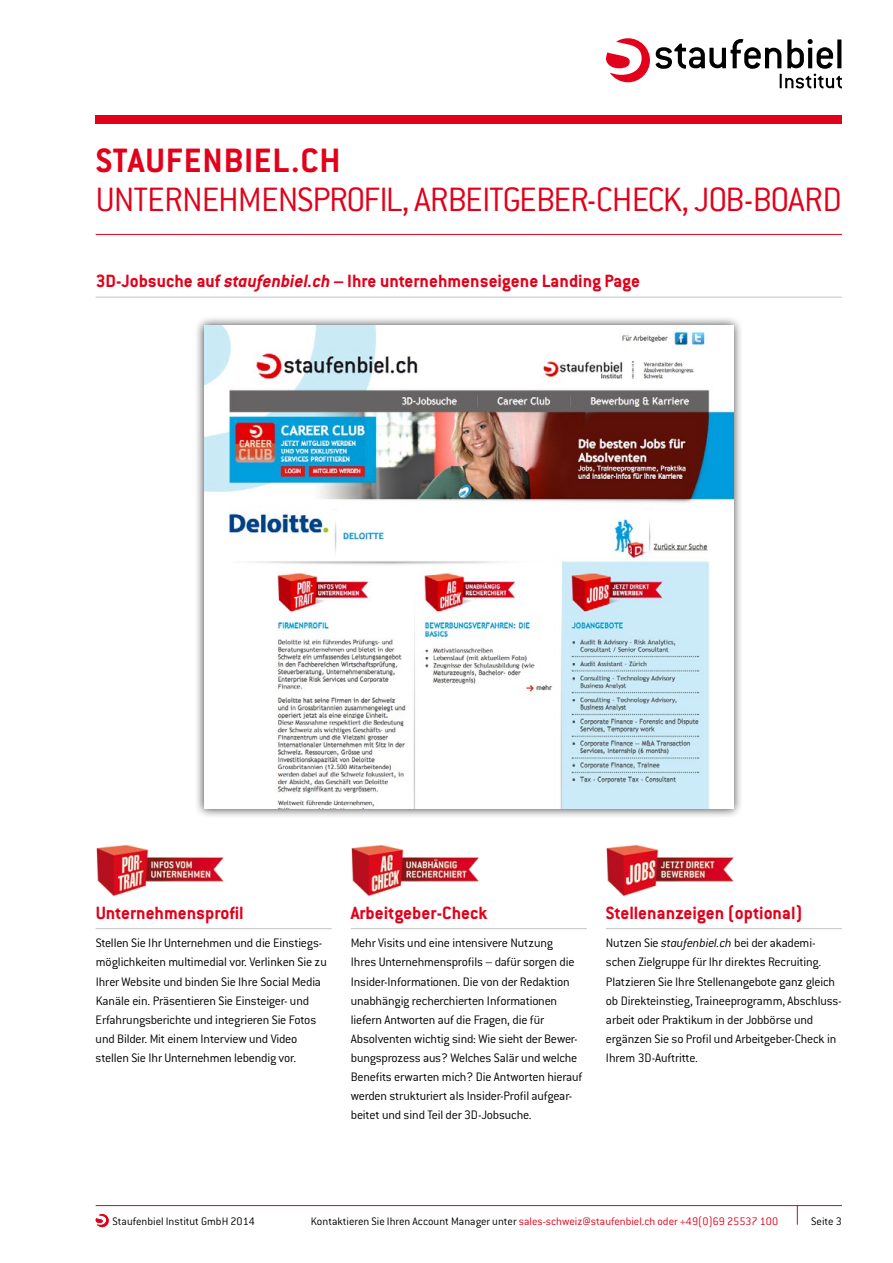
<style>
.page{position:relative;width:893px;height:1263px;background:#fff}
.page>*{position:absolute;margin:0;border:0;box-sizing:border-box;transform-origin:0 0}
.t1{font:300 37.2px "Conduit ITC";letter-spacing:-.025em;color:#e2001a}
.t2{font:700 37.2px "Conduit ITC";letter-spacing:.025em;color:#e2001a}
.t3{font:700 19.5px "Conduit ITC";color:#e2001a}
.t4{font:300 13.5px/19.2px "Conduit ITC";letter-spacing:-.015em;color:#000}
.t5{font:300 12px "Conduit ITC";color:#e2001a}
.t6{font:300 12px "Conduit ITC";color:#000}
.s1{font-style:italic}
.s2{color:#000}
</style>
<div class="page">
<div style="left:96px;top:115px;width:746px;height:8px;background:#e2001a"></div>
<svg style="left:606px;top:38px;width:44px;height:44px"></svg>
<svg style="left:656px;top:39px;width:186px;height:49px"></svg>
<hr style="left:96px;top:1205px;width:746px;height:1px;background:#e2001a">
<svg style="left:96px;top:1214px;width:13px;height:13px"></svg>
<hr style="left:96px;top:234px;width:746px;height:1px;background:#e2001a">
<svg style="left:797px;top:1205px;width:1px;height:20px"></svg>
<hr style="left:96px;top:297px;width:746px;height:1px;background:#c6c7c8">
<div style="left:194px;top:315px;width:550px;height:503px;background:#000;opacity:.75"></div>
<img style="left:204px;top:325px;width:529px;height:483px">
<img style="left:606px;top:844px;width:128px;height:53px">
<img style="left:351px;top:844px;width:128px;height:53px">
<img style="left:96px;top:844px;width:128px;height:53px">
<hr style="left:96px;top:928px;width:236px;height:1px;background:#c6c7c8">
<hr style="left:606px;top:928px;width:236px;height:1px;background:#c6c7c8">
<hr style="left:351px;top:928px;width:236px;height:1px;background:#c6c7c8">
<h1 class="t2" style="left:96px;top:139px;width:224px">Staufenbiel.CH</h1>
<h1 class="t1" style="left:96px;top:179px;width:742px">Untern ehm ensprofil, Arbeitgeber-check, Job-Board</h1>
<h2 class="t3" style="left:96px;top:270px;width:546px">3D-Jobsuche auf <span class="s1">staufenbiel.ch</span> – Ihre unternehmenseigene Landing Page</h2>
<h2 class="t3" style="left:96px;top:901px;width:150px">Unternehmensprofil</h2>
<p class="t4" style="left:96px;top:933px;width:233px">Stellen Sie Ihr Unternehmen und die Einstiegs&shy;möglichkeiten multimedial vor. Verlinken Sie zu Ihrer Website und binden Sie Ihre Social Media Kanäle ein. Präsentieren Sie Einsteiger- und Erfahrungsberichte und integrieren Sie Fotos und Bilder. Mit einem Interview und Video stellen Sie Ihr Unternehmen lebendig vor.</p>
<h2 class="t3" style="left:351px;top:901px;width:138px">Arbeitgeber-Check</h2>
<p class="t4" style="left:351px;top:933px;width:233px">Mehr Visits und eine intensivere Nutzung<br>Ihres Unternehmensprofils – dafür sorgen die Insider-Informationen. Die von der Redaktion unabhängig recherchierten Informationen liefern Antworten auf die Fragen, die für Absolventen wichtig sind: Wie sieht der Bewer&shy;bungsprozess aus? Welches Salär und welche Benefits erwarten mich? Die Antworten hierauf werden strukturiert als Insider-Profil aufgear&shy;beitet und sind Teil der 3D-Jobsuche.</p>
<h2 class="t3" style="left:606px;top:901px;width:198px">Stellenanzeigen (optional)</h2>
<p class="t4" style="left:606px;top:933px;width:237px">Nutzen Sie <span class="s1">staufenbiel.ch</span> bei der akademi&shy;schen Zielgruppe für Ihr direktes Recruiting.<br>Platzieren Sie Ihre Stellenangebote ganz gleich ob Direkteinstieg, Traineeprogramm, Abschluss&shy;arbeit oder Praktikum in der Jobbörse und ergänzen Sie so Profil und Arbeitgeber-Check in Ihrem 3D-Auftritte.</p>
<p class="t6" style="left:113px;top:1214px;width:144px">Staufenbiel Institut GmbH 2014</p>
<p class="t5" style="left:311px;top:1214px;width:469px"><span class="s2">Kontaktieren Sie Ihren Account Manager unter</span> sales-schweiz@staufenbiel.ch oder +49(0)69 25537 100</p>
<p class="t6" style="left:811px;top:1214px;width:32px">Seite 3</p>
</div>
